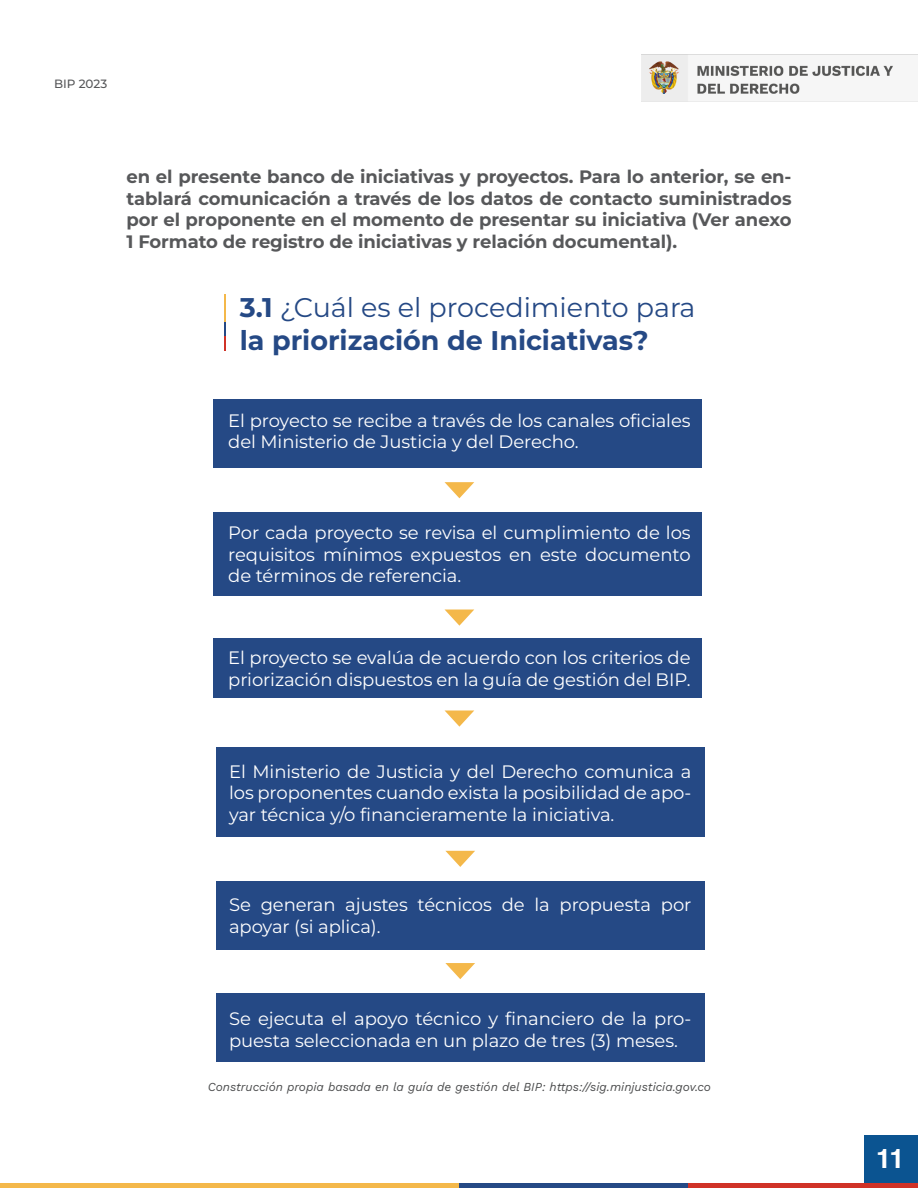
<style>
.page{position:relative;width:918px;height:1188px;background:#fff}
.page>*{position:absolute;margin:0;border:0;box-sizing:border-box;transform-origin:0 0}
.t1{font:700 27px/32.4px "Montserrat";color:#254985}
.t2{font:700 27px "Helvetica";color:#fff}
.t3{font:18px/21.6px "Montserrat";letter-spacing:-.005em;color:#fff}
.t4{font:700 18px/21.6px "Montserrat";letter-spacing:-.005em;color:#57585a;text-align:justify}
.t5{font:italic 12px "Work Sans";color:#4b4c4d}
.t6{font:500 12px "Montserrat";color:#57585a}
.s1{font-weight:400}
</style>
<div class="page">
<div style="left:864px;top:1135px;width:54px;height:53px;background:#0b5491"></div>
<div style="left:0;top:1183px;width:459px;height:5px;background:#f4b84a"></div>
<div style="left:459px;top:1183px;width:229px;height:5px;background:#254985"></div>
<div style="left:688px;top:1183px;width:230px;height:5px;background:#d03227"></div>
<img style="left:641px;top:54px;width:277px;height:47px">
<div style="left:216px;top:747px;width:488px;height:90px;background:#254985"></div>
<div style="left:216px;top:881px;width:488px;height:68px;background:#254985"></div>
<div style="left:216px;top:993px;width:488px;height:68px;background:#254985"></div>
<div style="left:214px;top:512px;width:488px;height:83px;background:#254985"></div>
<div style="left:214px;top:638px;width:488px;height:60px;background:#254985"></div>
<div style="left:214px;top:400px;width:488px;height:68px;background:#254985"></div>
<svg style="left:445px;top:482px;width:29px;height:16px"></svg>
<svg style="left:445px;top:610px;width:29px;height:16px"></svg>
<svg style="left:445px;top:710px;width:29px;height:17px"></svg>
<svg style="left:445px;top:851px;width:30px;height:16px"></svg>
<svg style="left:445px;top:963px;width:30px;height:16px"></svg>
<hr style="left:224px;top:294px;width:2px;height:28px;background:#f4b84a">
<svg style="left:224px;top:322px;width:2px;height:29px"></svg>
<p class="t6" style="left:54px;top:75px;width:55px">BIP 2023</p>
<p class="t4" style="left:126px;top:166px;width:667px">en el presente banco de iniciativas y proyectos. Para lo anterior, se en&shy;tablará comunicación a través de los datos de contacto suministrados por el proponente en el momento de presentar su iniciativa (Ver anexo 1 Formato de registro de iniciativas y relación documental).</p>
<p class="t1" style="left:240px;top:291px;width:457px">3.1 <span class="s1">¿Cuál es el procedimiento para </span>la priorización de Iniciativas?</p>
<p class="t3" style="left:228px;top:409px;width:464px">El proyecto se recibe a través de los canales oficiales del Ministerio de Justicia y del Derecho.</p>
<p class="t3" style="left:228px;top:522px;width:464px;text-align:justify">Por cada proyecto se revisa el cumplimiento de los requisitos mínimos expuestos en este documento de términos de referencia.</p>
<p class="t3" style="left:228px;top:647px;width:464px">El proyecto se evalúa de acuerdo con los criterios de priorización dispuestos en la guía de gestión del BIP.</p>
<p class="t3" style="left:229px;top:760px;width:464px;text-align:justify">El Ministerio de Justicia y del Derecho comunica a los proponentes cuando exista la posibilidad de apo&shy;yar técnica y/o financieramente la iniciativa.</p>
<p class="t3" style="left:229px;top:894px;width:464px">Se generan ajustes técnicos de la propuesta por apoyar (si aplica).</p>
<p class="t3" style="left:229px;top:1007px;width:464px">Se ejecuta el apoyo técnico y financiero de la pro&shy;puesta seleccionada en un plazo de tres (3) meses.</p>
<p class="t5" style="left:208px;top:1078px;width:505px">Construcción propia basada en la guía de gestión del BIP: https://sig.minjusticia.gov.co</p>
<h1 class="t2" style="left:876px;top:1142px;width:30px">11</h1>
</div>
